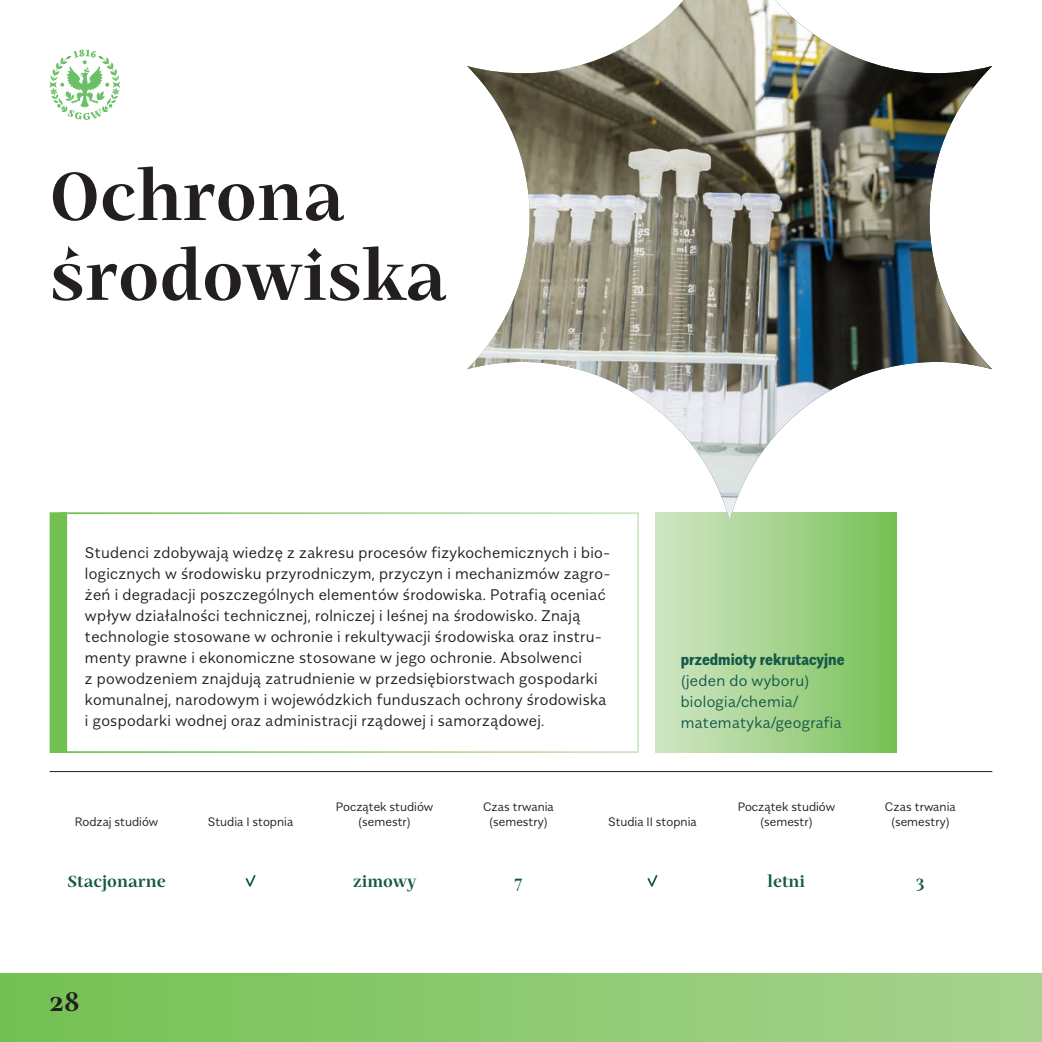
<style>
.page{position:relative;width:1042px;height:1042px;background:#fff}
.page>*{position:absolute;margin:0;border:0;box-sizing:border-box;transform-origin:0 0}
.t1{font:700 66.5px/79.8px "SGGW Mastro";color:#231f20}
.t2{font:700 26.25px "SGGW Mastro";color:#231f20}
.t3{font:700 15.75px "SGGW Mastro";color:#135949}
.t4{font:700 15.75px "SGGW Sans Condensed";color:#135949}
.t5{font:300 15.4px/21px "SGGW Sans";letter-spacing:.02em;color:#231f20}
.t6{font:300 15.4px/21px "SGGW Sans";letter-spacing:.02em;color:#135949}
.t7{font:300 12.25px/14.7px "SGGW Sans";color:#231f20;text-align:center}
</style>
<div class="page">
<svg style="left:0;top:973px;width:1042px;height:69px;background:#8dc971"></svg>
<svg style="left:49px;top:50px;width:71px;height:70px"></svg>
<div style="left:58px;top:512px;width:581px;height:241px;border:2px solid #fff"></div>
<hr style="left:50px;top:771px;width:942px;height:1px;background:#231f20">
<svg style="left:245px;top:875px;width:11px;height:12px"></svg>
<svg style="left:647px;top:875px;width:11px;height:12px"></svg>
<div style="left:656px;top:512px;width:240px;height:241px;background:linear-gradient(to right,#d3e6c7,#78c157)"></div>
<img style="left:467px;top:0;width:525px;height:521px">
<div style="left:50px;top:512px;width:17px;height:241px;background:#73c052"></div>
<h1 class="t1" style="left:50px;top:151px;width:398px">Ochrona środowiska</h1>
<p class="t5" style="left:85px;top:541px;width:527px">Studenci zdobywają wiedzę z zakresu procesów fizykochemicznych i bio&shy;logicznych w środowisku przyrodniczym, przyczyn i mechanizmów zagro&shy;żeń i degradacji poszczególnych elementów środowiska. Potrafią oceniać wpływ działalności technicznej, rolniczej i leśnej na środowisko. Znają technologie stosowane w ochronie i rekultywacji środowiska oraz instru&shy;menty prawne i ekonomiczne stosowane w jego ochronie. Absolwenci<br>z powodzeniem znajdują zatrudnienie w przedsiębiorstwach gospodarki komunalnej, narodowym i wojewódzkich funduszach ochrony środowiska i gospodarki wodnej oraz administracji rządowej i samorządowej.</p>
<p class="t4" style="left:681px;top:647px;width:165px">przedmioty rekrutacyjne</p>
<p class="t6" style="left:681px;top:669px;width:162px">(jeden do wyboru) biologia/chemia/ matematyka/geografia</p>
<p class="t7" style="left:75px;top:813px;width:85px">Rodzaj studiów</p>
<p class="t7" style="left:208px;top:813px;width:87px">Studia I stopnia</p>
<p class="t7" style="left:336px;top:799px;width:99px">Początek studiów (semestr)</p>
<p class="t7" style="left:483px;top:799px;width:72px">Czas trwania (semestry)</p>
<p class="t7" style="left:608px;top:813px;width:90px">Studia II stopnia</p>
<p class="t7" style="left:738px;top:799px;width:99px">Początek studiów (semestr)</p>
<p class="t7" style="left:885px;top:799px;width:72px">Czas trwania (semestry)</p>
<p class="t3" style="left:68px;top:868px;width:100px">Stacjonarne</p>
<p class="t3" style="left:353px;top:868px;width:65px">zimowy</p>
<p class="t3" style="left:514px;top:868px;width:9px">7</p>
<p class="t3" style="left:767px;top:868px;width:39px">letni</p>
<p class="t3" style="left:916px;top:868px;width:10px">3</p>
<h2 class="t2" style="left:50px;top:980px;width:32px">28</h2>
</div>
